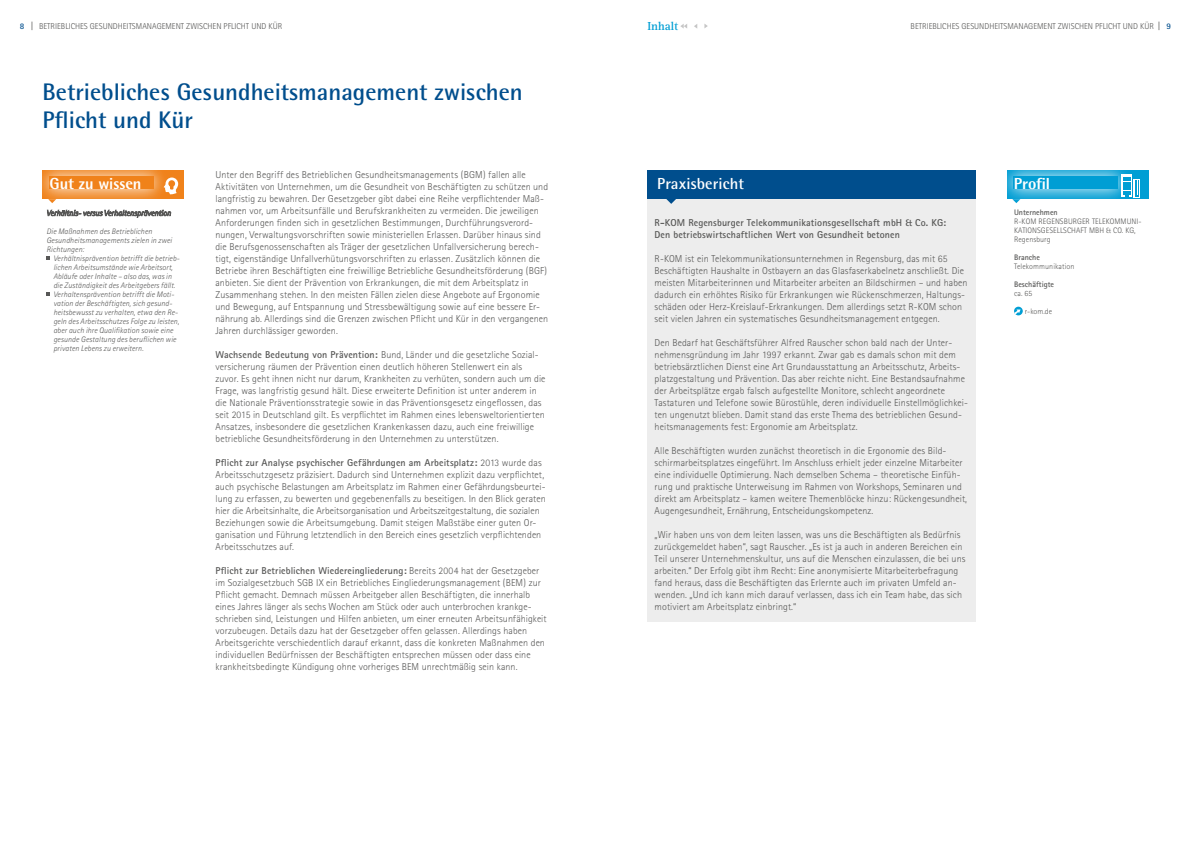
<style>
.page{position:relative;width:1191px;height:842px;background:#fff}
.page>*{position:absolute;margin:0;border:0;box-sizing:border-box;transform-origin:0 0}
.t1{font:700 24px/28px "Agfa Rotis Semisans";color:#004e8d}
.t2{font:800 16px "AT Rotis Semi Sans";letter-spacing:-.005em;color:#fff}
.t3{font:700 16px "Agfa Rotis Semisans";letter-spacing:.01em;color:#fff}
.t4{font:700 12px "Agfa Rotis Serif";color:#009ed4}
.t5{font:300 10px/12px "AT Rotis Sans Serif";letter-spacing:.01em;color:#575756}
.t6{font:700 10px/12px "AT Rotis Sans Serif";letter-spacing:.01em;color:#575756}
.t7{font:300 8.5px "AT Rotis Sans Serif";color:#575756}
.t8{font:italic 300 8px/9px "AT Rotis Sans Serif";letter-spacing:.01em;color:#575756}
.t9{font:300 8px/9px "AT Rotis Sans Serif";letter-spacing:.01em;color:#575756}
.t10{font:700 8px "AT Rotis Sans Serif";color:#575756}
.s1{font-weight:700;color:#004e8d}
.s2{font-family:"Frutiger";font-weight:400;font-stretch:condensed}
.s3{font-weight:700}
</style>
<div class="page">
<div style="left:646px;top:191px;width:329px;height:431px;background:#ededed"></div>
<svg style="left:1014px;top:307px;width:8px;height:8px"></svg>
<svg style="left:1014px;top:309px;width:6px;height:5px"></svg>
<div style="left:1006px;top:171px;width:142px;height:28px;background:#009ed4"></div>
<div style="left:995px;top:158px;width:141px;height:50px;background:#fff"></div>
<div style="left:1001px;top:164px;width:129px;height:38px;background:#fff;opacity:.75"></div>
<div style="left:1013px;top:177px;width:105px;height:12px;background:#009ed4"></div>
<div style="left:646px;top:171px;width:329px;height:28px;background:#004e8d"></div>
<svg style="left:666px;top:199px;width:10px;height:5px"></svg>
<div style="left:1121px;top:174px;width:11px;height:23px;background:#fff"></div>
<svg style="left:1123px;top:177px;width:15px;height:20px"></svg>
<svg style="left:47px;top:210px;width:124px;height:8px"></svg>
<div style="left:43px;top:171px;width:141px;height:28px;background:#f0821a"></div>
<div style="left:31px;top:158px;width:141px;height:50px;background:#fff"></div>
<div style="left:37px;top:164px;width:130px;height:38px;background:#fff;opacity:.75"></div>
<div style="left:50px;top:177px;width:104px;height:12px;background:#f0821a"></div>
<svg style="left:164px;top:177px;width:14px;height:17px"></svg>
<svg style="left:680px;top:24px;width:7px;height:5px"></svg>
<svg style="left:704px;top:24px;width:4px;height:4px"></svg>
<p class="t4" style="left:647px;top:19px;width:32px">Inhalt</p>
<p class="t7" style="left:20px;top:21px;width:264px"><span class="s1">8</span> <span class="s2">|</span> BETRIEBLICHES GESUNDHEITSMANAGEMENT ZWISCHEN PFLICHT UND KÜR</p>
<p class="t7" style="left:910px;top:21px;width:262px">BETRIEBLICHES GESUNDHEITSMANAGEMENT ZWISCHEN PFLICHT UND KÜR <span class="s2">|</span> <span class="s1">9</span></p>
<h1 class="t1" style="left:43px;top:78px;width:482px">Betriebliches Gesundheitsmanagement zwischen<br>Pflicht und Kür</h1>
<h2 class="t2" style="left:50px;top:174px;width:93px">Gut zu wissen</h2>
<p class="t8" style="left:46px;top:227px;width:127px">Die Maßnahmen des Betrieblichen<br>Gesundheitsmanagements zielen in zwei<br>Richtungen:</p>
<p class="t8" style="left:53px;top:254px;width:128px">Verhältnisprävention betrifft die betrieb&shy;lichen Arbeitsumstände wie Arbeitsort, Abläufe oder Inhalte – also das, was in die Zuständigkeit des Arbeitgebers fällt.<br>Verhaltensprävention betrifft die Moti&shy;vation der Beschäftigten, sich gesund&shy;heitsbewusst zu verhalten, etwa den Re&shy;geln des Arbeitsschutzes Folge zu leisten, aber auch ihre Qualifikation sowie eine gesunde Gestaltung des beruflichen wie privaten Lebens zu erweitern.</p>
<p class="t5" style="left:215px;top:169px;width:334px">Unter den Begriff des Betrieblichen Gesundheitsmanagements (BGM) fallen alle Aktivitäten von Unternehmen, um die Gesundheit von Beschäftigten zu schützen und langfristig zu bewahren. Der Gesetzgeber gibt dabei eine Reihe verpflichtender Maß&shy;nahmen vor, um Arbeitsunfälle und Berufskrankheiten zu vermeiden. Die jeweiligen Anforderungen finden sich in gesetzlichen Bestimmungen, Durchführungsverord&shy;nungen, Verwaltungsvorschriften sowie ministeriellen Erlassen. Darüber hinaus sind die Berufsgenossenschaften als Träger der gesetzlichen Unfallversicherung berech&shy;tigt, eigenständige Unfallverhütungsvorschriften zu erlassen. Zusätzlich können die Betriebe ihren Beschäftigten eine freiwillige Betriebliche Gesundheitsförderung (BGF) anbieten. Sie dient der Prävention von Erkrankungen, die mit dem Arbeitsplatz in Zusammenhang stehen. In den meisten Fällen zielen diese Angebote auf Ergonomie und Bewegung, auf Entspannung und Stressbewältigung sowie auf eine bessere Er&shy;nährung ab. Allerdings sind die Grenzen zwischen Pflicht und Kür in den vergangenen Jahren durchlässiger geworden.</p>
<p class="t5" style="left:215px;top:349px;width:331px"><span class="s3">Wachsende Bedeutung von Prävention:</span> Bund, Länder und die gesetzliche Sozial&shy;versicherung räumen der Prävention einen deutlich höheren Stellenwert ein als zuvor. Es geht ihnen nicht nur darum, Krankheiten zu verhüten, sondern auch um die Frage, was langfristig gesund hält. Diese erweiterte Definition ist unter anderem in die Nationale Präventionsstrategie sowie in das Präventionsgesetz eingeflossen, das seit 2015 in Deutschland gilt. Es verpflichtet im Rahmen eines lebensweltorientierten Ansatzes, insbesondere die gesetzlichen Krankenkassen dazu, auch eine freiwillige betriebliche Gesundheitsförderung in den Unternehmen zu unterstützen.</p>
<p class="t5" style="left:215px;top:457px;width:332px"><span class="s3">Pflicht zur Analyse psychischer Gefährdungen am Arbeitsplatz:</span> 2013 wurde das Arbeitsschutzgesetz präzisiert. Dadurch sind Unternehmen explizit dazu verpflichtet, auch psychische Belastungen am Arbeitsplatz im Rahmen einer Gefährdungsbeurtei&shy;lung zu erfassen, zu bewerten und gegebenenfalls zu beseitigen. In den Blick geraten hier die Arbeitsinhalte, die Arbeitsorganisation und Arbeitszeitgestaltung, die sozialen Beziehungen sowie die Arbeitsumgebung. Damit steigen Maßstäbe einer guten Or&shy;ganisation und Führung letztendlich in den Bereich eines gesetzlich verpflichtenden Arbeitsschutzes auf.</p>
<p class="t5" style="left:215px;top:565px;width:333px"><span class="s3">Pflicht zur Betrieblichen Wiedereingliederung:</span> Bereits 2004 hat der Gesetzgeber im Sozialgesetzbuch SGB IX ein Betriebliches Eingliederungsmanagement (BEM) zur Pflicht gemacht. Demnach müssen Arbeitgeber allen Beschäftigten, die innerhalb eines Jahres länger als sechs Wochen am Stück oder auch unterbrochen krankge&shy;schrieben sind, Leistungen und Hilfen anbieten, um einer erneuten Arbeitsunfähigkeit vorzubeugen. Details dazu hat der Gesetzgeber offen gelassen. Allerdings haben Arbeitsgerichte verschiedentlich darauf erkannt, dass die konkreten Maßnahmen den individuellen Bedürfnissen der Beschäftigten entsprechen müssen oder dass eine krankheitsbedingte Kündigung ohne vorheriges BEM unrechtmäßig sein kann.</p>
<h2 class="t3" style="left:657px;top:174px;width:89px">Praxisbericht</h2>
<h2 class="t2" style="left:1013px;top:174px;width:38px">Profil</h2>
<p class="t6" style="left:654px;top:217px;width:293px">R-KOM Regensburger Telekommunikationsgesellschaft mbH &amp; Co. KG:<br>Den betriebswirtschaftlichen Wert von Gesundheit betonen</p>
<p class="t5" style="left:654px;top:253px;width:314px">R-KOM ist ein Telekommunikationsunternehmen in Regensburg, das mit 65<br>Beschäftigten Haushalte in Ostbayern an das Glasfaserkabelnetz anschließt. Die meisten Mitarbeiterinnen und Mitarbeiter arbeiten an Bildschirmen – und haben dadurch ein erhöhtes Risiko für Erkrankungen wie Rückenschmerzen, Haltungs&shy;schäden oder Herz-Kreislauf-Erkrankungen. Dem allerdings setzt R-KOM schon seit vielen Jahren ein systematisches Gesundheitsmanagement entgegen.</p>
<p class="t5" style="left:654px;top:337px;width:315px">Den Bedarf hat Geschäftsführer Alfred Rauscher schon bald nach der Unter&shy;nehmensgründung im Jahr 1997 erkannt. Zwar gab es damals schon mit dem betriebsärztlichen Dienst eine Art Grundausstattung an Arbeitsschutz, Arbeits&shy;platzgestaltung und Prävention. Das aber reichte nicht. Eine Bestandsaufnahme der Arbeitsplätze ergab falsch aufgestellte Monitore, schlecht angeordnete Tastaturen und Telefone sowie Bürostühle, deren individuelle Einstellmöglichkei&shy;ten ungenutzt blieben. Damit stand das erste Thema des betrieblichen Gesund&shy;heitsmanagements fest: Ergonomie am Arbeitsplatz.</p>
<p class="t5" style="left:654px;top:445px;width:314px">Alle Beschäftigten wurden zunächst theoretisch in die Ergonomie des Bild&shy;schirmarbeitsplatzes eingeführt. Im Anschluss erhielt jeder einzelne Mitarbeiter eine individuelle Optimierung. Nach demselben Schema – theoretische Einfüh&shy;rung und praktische Unterweisung im Rahmen von Workshops, Seminaren und direkt am Arbeitsplatz – kamen weitere Themenblöcke hinzu: Rückengesundheit, Augengesundheit, Ernährung, Entscheidungskompetenz.</p>
<p class="t5" style="left:654px;top:529px;width:312px">„Wir haben uns von dem leiten lassen, was uns die Beschäftigten als Bedürfnis zurückgemeldet haben“, sagt Rauscher. „Es ist ja auch in anderen Bereichen ein Teil unserer Unternehmenskultur, uns auf die Menschen einzulassen, die bei uns arbeiten.“ Der Erfolg gibt ihm Recht: Eine anonymisierte Mitarbeiterbefragung fand heraus, dass die Beschäftigten das Erlernte auch im privaten Umfeld an&shy;wenden. „Und ich kann mich darauf verlassen, dass ich ein Team habe, das sich motiviert am Arbeitsplatz einbringt.“</p>
<p class="t10" style="left:1014px;top:207px;width:45px">Unternehmen</p>
<p class="t9" style="left:1014px;top:217px;width:129px">R-KOM REGENSBURGER TELEKOMMUNI-<br>KATIONSGESELLSCHAFT MBH &amp; CO. KG,<br>Regensburg</p>
<p class="t10" style="left:1014px;top:252px;width:27px">Branche</p>
<p class="t9" style="left:1014px;top:262px;width:62px">Telekommunikation</p>
<p class="t10" style="left:1014px;top:279px;width:42px">Beschäftigte</p>
<p class="t9" style="left:1014px;top:289px;width:20px">ca. 65</p>
<p class="t9" style="left:1024px;top:307px;width:29px">r-kom.de</p>
</div>
